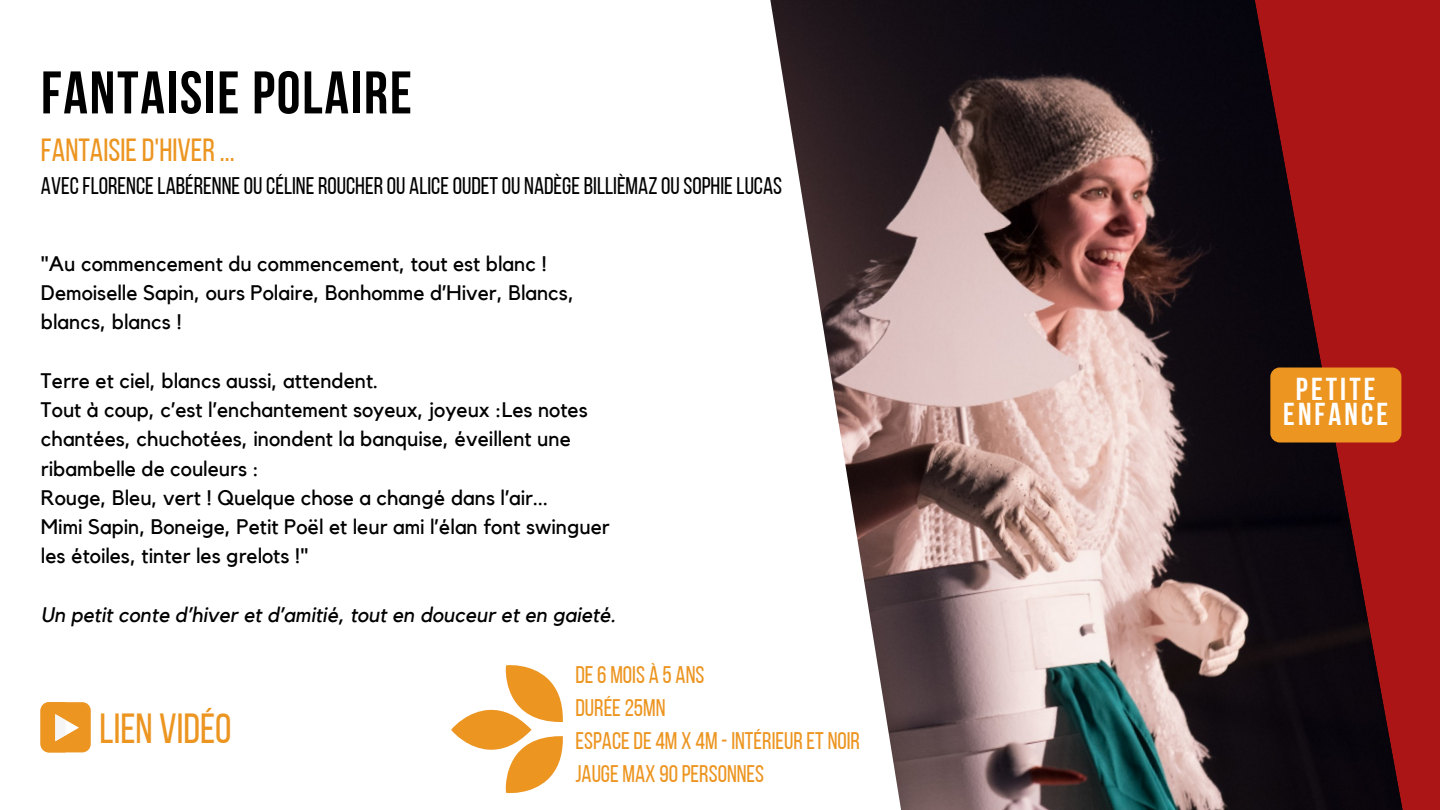
<style>
.page{position:relative;width:1440px;height:810px;background:#fff}
.page>*{position:absolute;margin:0;border:0;box-sizing:border-box;transform-origin:0 0}
.t1{font:60px "Bebas Neue Cyrillic";letter-spacing:.03em;color:#000}
.t2{font:42px "Bebas Neue";color:#ec9521}
.t3{font:32px "Bebas Neue";color:#ec9521}
.t4{font:31.6px/25.6px "Bebas Neue Cyrillic";letter-spacing:.1em;color:#fff;text-align:center}
.t5{font:24px "Bebas Neue";color:#000}
.t6{font:24px "Bebas Neue";color:#ec9521}
.t7{font:21px "Kollektif";color:#000}
.t8{font:italic 21px "Kollektif";color:#000}
</style>
<div class="page">
<img style="left:770px;top:0;width:481px;height:810px">
<svg style="left:1251px;top:0;width:189px;height:810px;background:#690f12"></svg>
<svg style="left:451px;top:665px;width:112px;height:128px"></svg>
<div style="left:41px;top:702px;width:50px;height:50px;background:#ec9521;border-radius:8px"></div>
<svg style="left:41px;top:702px;width:38px;height:50px"></svg>
<div style="left:1270px;top:368px;width:131px;height:75px;background:#ec9521;border-radius:9px"></div>
<p class="t1" style="left:41px;top:68px;width:372px">FANTAISIE POLAIRE</p>
<p class="t3" style="left:41px;top:137px;width:195px">FANTAISIED'HIVER...</p>
<p class="t5" style="left:41px;top:176px;width:743px">AVECFLORENCE LABÉRENNEOU CÉLINE ROUCHER OU ALICEOUDETOU NADÈGE BILLIÈMAZOU SOPHIE LUCAS</p>
<p class="t7" style="left:41px;top:254px;width:507px">"Au commencement du commencement, tout est blanc !</p>
<p class="t7" style="left:41px;top:283px;width:535px">Demoiselle Sapin, ours Polaire, Bonhomme d’Hiver, Blancs,</p>
<p class="t7" style="left:41px;top:312px;width:142px">blancs, blancs !</p>
<p class="t7" style="left:41px;top:371px;width:339px">Terre et ciel, blancs aussi, attendent.</p>
<p class="t7" style="left:41px;top:400px;width:548px">Tout à coup, c’est l’enchantement soyeux, joyeux :Les notes</p>
<p class="t7" style="left:41px;top:429px;width:531px">chantées, chuchotées, inondent la banquise, éveillent une</p>
<p class="t7" style="left:41px;top:459px;width:220px">ribambelle de couleurs :</p>
<p class="t7" style="left:41px;top:488px;width:509px">Rouge, Bleu, vert ! Quelque chose a changé dans l’air...</p>
<p class="t7" style="left:41px;top:517px;width:570px">Mimi Sapin, Boneige, Petit Poël et leur ami l’élan font swinguer</p>
<p class="t7" style="left:41px;top:546px;width:269px">les étoiles, tinter les grelots !"</p>
<p class="t8" style="left:41px;top:605px;width:577px">Un petit conte d’hiver et d’amitié, tout en douceur et en gaieté.</p>
<p class="t2" style="left:100px;top:712px;width:133px">LIEN VIDÉO</p>
<p class="t6" style="left:575px;top:665px;width:130px">DE6 MOIS À 5 ANS</p>
<p class="t6" style="left:575px;top:698px;width:92px">DURÉE 25MN</p>
<p class="t6" style="left:575px;top:731px;width:286px">ESPACEDE 4M X 4M - INTÉRIEUR ET NOIR</p>
<p class="t6" style="left:575px;top:764px;width:190px">JAUGE MAX 90PERSONNES</p>
<p class="t4" style="left:1283px;top:379px;width:106px">PETITE<br>ENFANCE</p>
</div>
